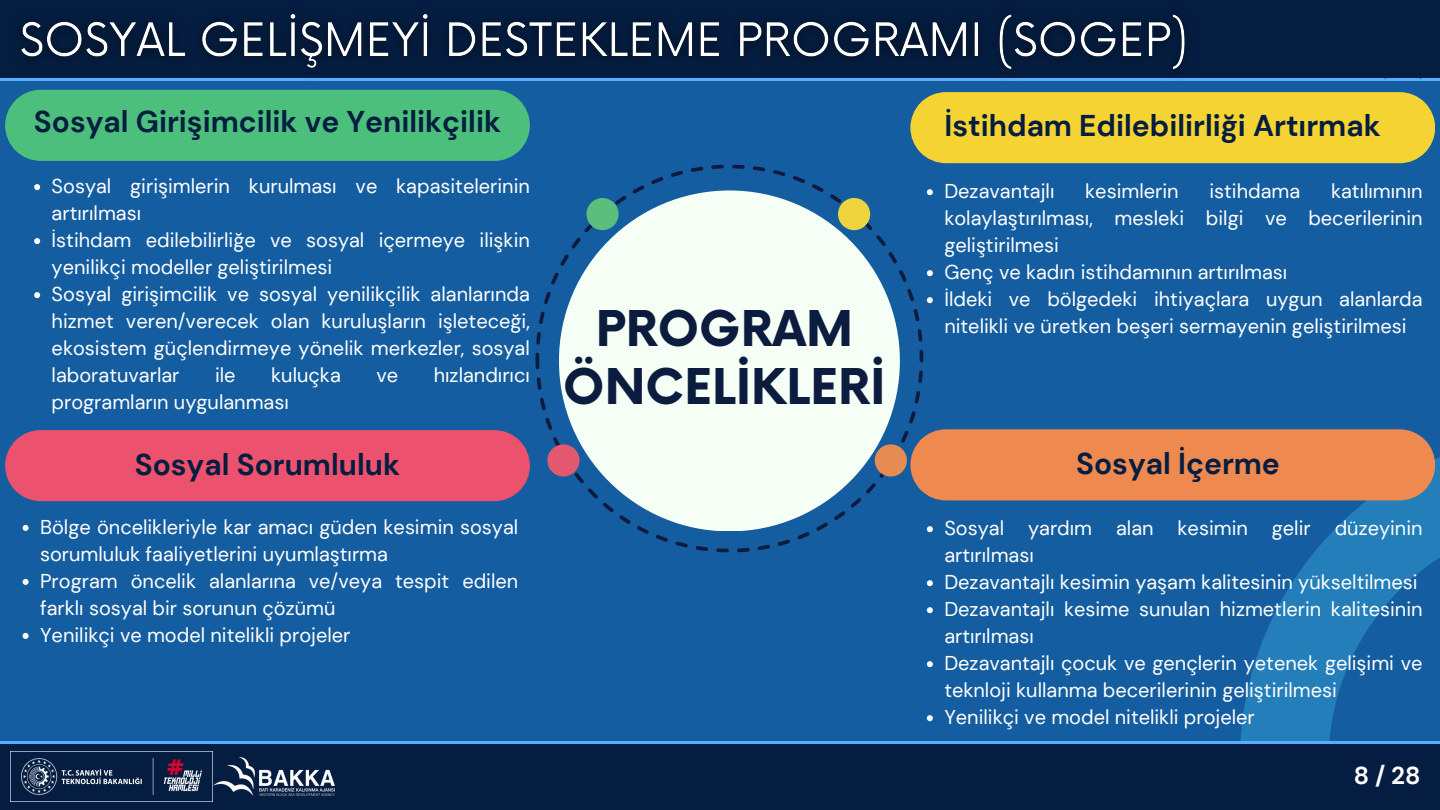
<style>
.page{position:relative;width:1440px;height:810px;background:#145da0}
.page>*{position:absolute;margin:0;border:0;box-sizing:border-box;transform-origin:0 0}
.t1{font:700 48px "Now";color:#0c1c3f}
.t2{font:700 30px "DM Sans";color:#051d40}
.t3{font:700 24.4px "DM Sans";color:#fff}
.t4{font:20px/27px "DM Sans";color:#fff}
</style>
<div class="page">
<div style="left:0;top:0;width:1440px;height:81px;background:#051d40"></div>
<img style="left:4px;top:0;width:1198px;height:90px">
<svg style="left:536px;top:165px;width:387px;height:387px"></svg>
<svg style="left:1240px;top:457px;width:200px;height:284px"></svg>
<div style="left:0;top:741px;width:1440px;height:69px;background:#051d40"></div>
<img style="left:10px;top:752px;width:203px;height:50px">
<img style="left:213px;top:758px;width:122px;height:37px">
<svg style="left:1416px;top:0;width:9px;height:9px"></svg>
<svg style="left:1381px;top:0;width:9px;height:9px"></svg>
<svg style="left:1434px;top:18px;width:6px;height:8px"></svg>
<svg style="left:1398px;top:18px;width:9px;height:8px"></svg>
<svg style="left:1416px;top:35px;width:9px;height:9px"></svg>
<svg style="left:1381px;top:35px;width:9px;height:9px"></svg>
<svg style="left:1434px;top:53px;width:6px;height:8px"></svg>
<svg style="left:1398px;top:53px;width:9px;height:8px"></svg>
<svg style="left:1416px;top:70px;width:9px;height:9px"></svg>
<svg style="left:1381px;top:70px;width:9px;height:9px"></svg>
<div style="left:559px;top:190px;width:341px;height:341px;background:#f5fff5;border-radius:50%"></div>
<div style="left:910px;top:92px;width:525px;height:71px;background:#f4d333"></div>
<div style="left:5px;top:90px;width:525px;height:71px;background:#4cbf7c"></div>
<div style="left:910px;top:429px;width:525px;height:71px;background:#ee894f"></div>
<div style="left:5px;top:430px;width:525px;height:71px;background:#ec516d"></div>
<svg style="left:927px;top:189px;width:6px;height:6px"></svg>
<svg style="left:927px;top:270px;width:6px;height:6px"></svg>
<svg style="left:927px;top:297px;width:6px;height:6px"></svg>
<svg style="left:34px;top:184px;width:6px;height:6px"></svg>
<svg style="left:34px;top:238px;width:6px;height:6px"></svg>
<svg style="left:34px;top:292px;width:6px;height:6px"></svg>
<svg style="left:927px;top:526px;width:6px;height:6px"></svg>
<svg style="left:927px;top:580px;width:6px;height:6px"></svg>
<svg style="left:927px;top:607px;width:6px;height:6px"></svg>
<svg style="left:927px;top:661px;width:6px;height:6px"></svg>
<svg style="left:927px;top:715px;width:6px;height:6px"></svg>
<svg style="left:23px;top:525px;width:6px;height:6px"></svg>
<svg style="left:23px;top:579px;width:6px;height:6px"></svg>
<svg style="left:23px;top:633px;width:6px;height:6px"></svg>
<div style="left:547px;top:444px;width:33px;height:33px;background:#e3586f;border-radius:50%"></div>
<div style="left:586px;top:198px;width:33px;height:32px;background:#5bbe7d;border-radius:50%"></div>
<div style="left:838px;top:198px;width:32px;height:32px;background:#efd43f;border-radius:50%"></div>
<div style="left:875px;top:444px;width:32px;height:33px;background:#e68c53;border-radius:50%"></div>
<p class="t2" style="left:34px;top:102px;width:469px">Sosyal Girişimcilik ve Yenilikçilik</p>
<p class="t2" style="left:945px;top:107px;width:438px">İstihdam Edilebilirliği Artırmak</p>
<p class="t4" style="left:52px;top:173px;width:480px">Sosyal girişimlerin kurulması ve kapasitelerinin artırılması</p>
<p class="t4" style="left:52px;top:227px;width:480px">İstihdam edilebilirliğe ve sosyal içermeye ilişkin yenilikçi modeller geliştirilmesi</p>
<p class="t4" style="left:52px;top:281px;width:480px;text-align:justify">Sosyal girişimcilik ve sosyal yenilikçilik alanlarında hizmet veren/verecek olan kuruluşların işleteceği, ekosistem güçlendirmeye yönelik merkezler, sosyal laboratuvarlar</p>
<p class="t4" style="left:215px;top:362px;width:22px">ile</p>
<p class="t4" style="left:271px;top:362px;width:71px">kuluçka</p>
<p class="t4" style="left:376px;top:362px;width:23px">ve</p>
<p class="t4" style="left:434px;top:362px;width:98px">hızlandırıcı</p>
<p class="t4" style="left:52px;top:389px;width:239px">programların uygulanması</p>
<p class="t1" style="left:596px;top:303px;width:259px">PROGRAM</p>
<p class="t1" style="left:563px;top:360px;width:324px">ÖNCELİKLERİ</p>
<p class="t4" style="left:944px;top:178px;width:480px;text-align:justify;text-indent:387px">katılımının kolaylaştırılması, mesleki bilgi ve becerilerinin geliştirilmesi</p>
<p class="t4" style="left:944px;top:259px;width:344px">Genç ve kadın istihdamının artırılması</p>
<p class="t4" style="left:944px;top:286px;width:480px">İldeki ve bölgedeki ihtiyaçlara uygun alanlarda nitelikli ve üretken beşeri sermayenin geliştirilmesi</p>
<p class="t4" style="left:944px;top:178px;width:112px">Dezavantajlı</p>
<p class="t4" style="left:1085px;top:178px;width:95px">kesimlerin</p>
<p class="t4" style="left:1209px;top:178px;width:92px">istihdama</p>
<p class="t2" style="left:135px;top:445px;width:267px">Sosyal Sorumluluk</p>
<p class="t2" style="left:1076px;top:444px;width:205px">Sosyal İçerme</p>
<p class="t4" style="left:40px;top:514px;width:480px">Bölge öncelikleriyle kar amacı güden kesimin sosyal sorumluluk faaliyetlerini uyumlaştırma</p>
<p class="t4" style="left:40px;top:568px;width:480px">Program öncelik alanlarına ve/veya tespit edilen farklı sosyal bir sorunun çözümü</p>
<p class="t4" style="left:40px;top:622px;width:312px">Yenilikçi ve model nitelikli projeler</p>
<p class="t4" style="left:944px;top:515px;width:480px">Sosyal yardım alan kesimin gelir düzeyinin artırılması</p>
<p class="t4" style="left:944px;top:569px;width:475px">Dezavantajlı kesimin yaşam kalitesinin yükseltilmesi</p>
<p class="t4" style="left:944px;top:596px;width:480px">Dezavantajlı kesime sunulan hizmetlerin kalitesinin artırılması</p>
<p class="t4" style="left:944px;top:650px;width:480px">Dezavantajlı çocuk ve gençlerin yetenek gelişimi ve teknloji kullanma becerilerinin geliştirilmesi</p>
<p class="t4" style="left:944px;top:704px;width:312px">Yenilikçi ve model nitelikli projeler</p>
<p class="t3" style="left:1354px;top:759px;width:68px">8/28</p>
</div>
